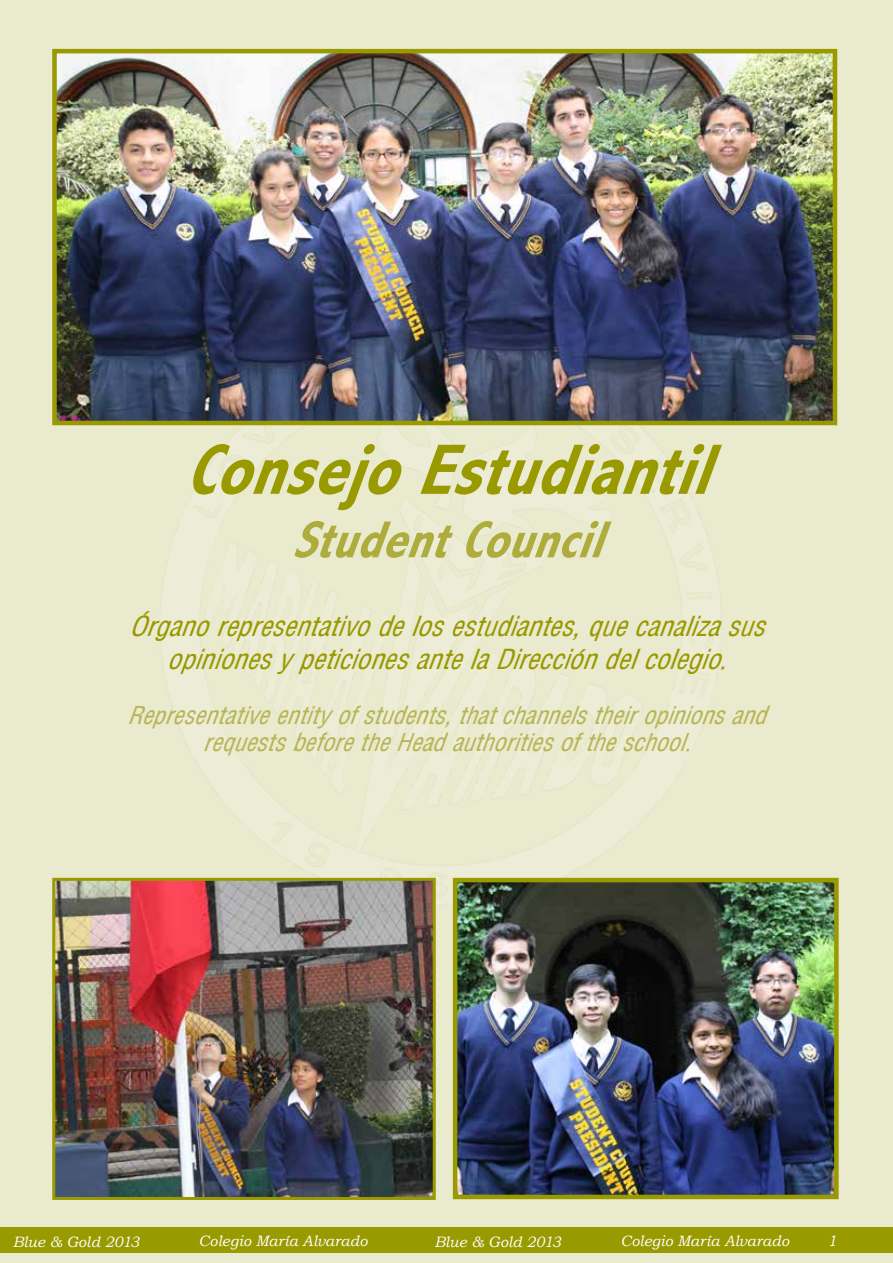
<style>
.page{position:relative;width:893px;height:1263px;background:#eaeace}
.page>*{position:absolute;margin:0;border:0;box-sizing:border-box;transform-origin:0 0}
.t1{font:italic 700 condensed 72px "Abadi";color:#990}
.t2{font:italic 700 condensed 52.5px "Abadi";color:#adac3c}
.t3{font:italic 27px/33px "Arena Condensed";color:#990;text-align:center}
.t4{font:italic 24px/27px "Arena Condensed";color:#b7b555;text-align:center}
.t5{font:italic 15px "Bookman Old Style";color:#fff}
</style>
<div class="page">
<div style="left:0;top:1227px;width:893px;height:25px;background:#990"></div>
<img style="left:57px;top:54px;width:775px;height:366px">
<div style="left:52px;top:49px;width:785px;height:376px;border:4px solid #990"></div>
<img style="left:458px;top:883px;width:376px;height:311px">
<div style="left:453px;top:878px;width:386px;height:321px;border:4px solid #990"></div>
<img style="left:56px;top:882px;width:376px;height:314px">
<div style="left:52px;top:878px;width:384px;height:322px;border:3px solid #990"></div>
<h1 class="t1" style="left:185px;top:428px;width:555px">ConsejoEstudiantil</h1>
<h2 class="t2" style="left:292px;top:509px;width:333px">StudentCouncil</h2>
<p class="t3" style="left:129px;top:609px;width:648px">Órganorepresentativodelosestudiantes,quecanalizasus opinionesy peticionesantelaDireccióndelcolegio.</p>
<p class="t4" style="left:127px;top:702px;width:650px">Representativeentity ofstudents,thatchannelstheiropinionsand requestsbeforetheHeadauthoritiesoftheschool.</p>
<p class="t5" style="left:13px;top:1232px;width:128px">Blue &amp; Gold 2013</p>
<p class="t5" style="left:199px;top:1231px;width:170px">Colegio María Alvarado</p>
<p class="t5" style="left:434px;top:1232px;width:128px">Blue &amp; Gold 2013</p>
<p class="t5" style="left:620px;top:1231px;width:170px">Colegio María Alvarado</p>
<p class="t5" style="left:827px;top:1230px;width:11px">1</p>
</div>
